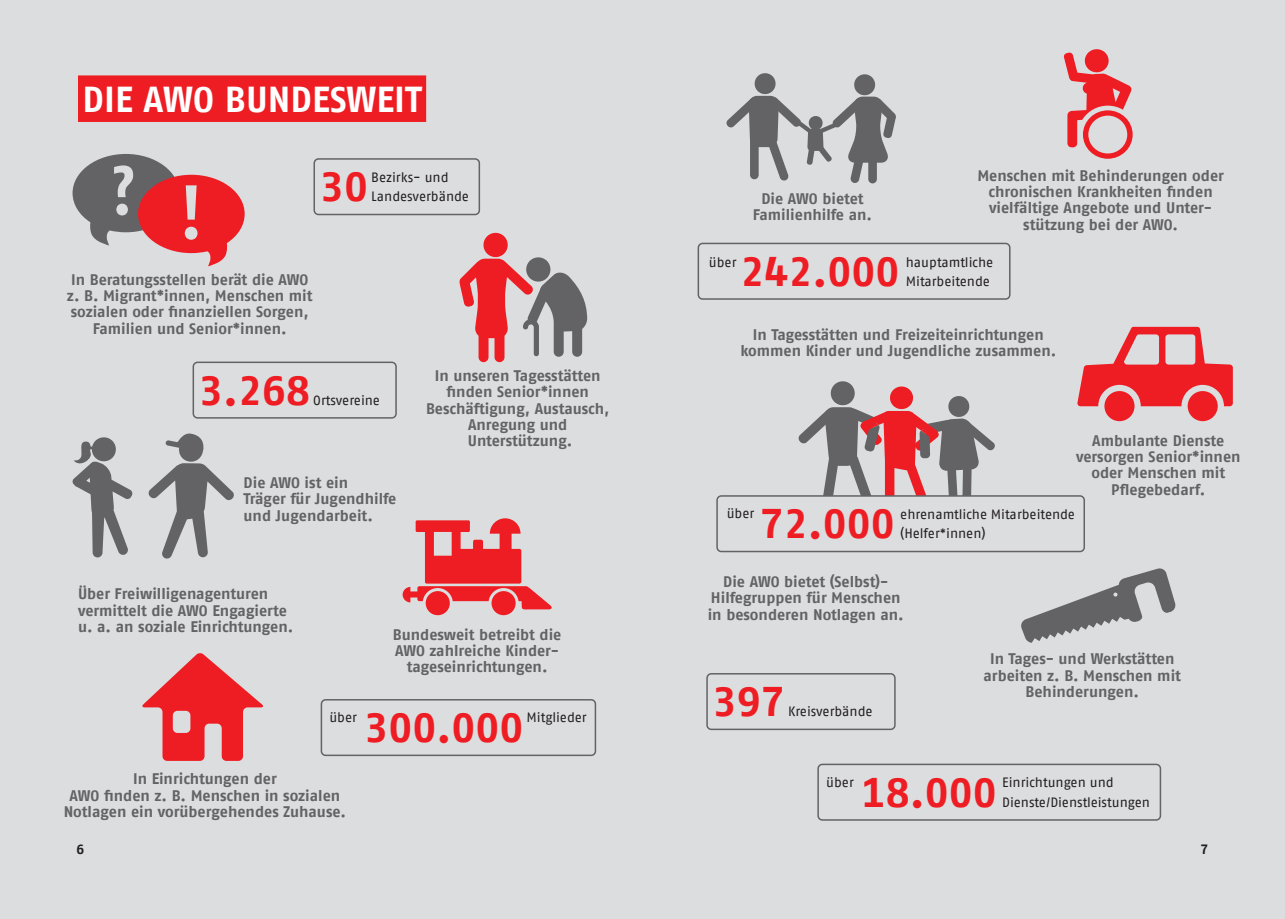
<style>
.page{position:relative;width:1285px;height:919px;background:#fff}
.page>*{position:absolute;margin:0;border:0;box-sizing:border-box;transform-origin:0 0}
.t1{font:700 41.4px "AWO Fago Office";color:#ee1d23}
.t2{font:700 36px "AWO Fago Office";color:#fff}
.t3{font:700 15.3px/16.4px "AWO Fago Office";color:#636366;text-align:center}
.t4{font:13.5px/19.5px "AWO Fago Office";color:#231f20}
.t5{font:700 13.5px "AWO Fago Office";color:#231f20}
</style>
<div class="page">
<div style="left:0;top:0;width:1284px;height:918px;background:#dcdddf"></div>
<div style="left:78px;top:75px;width:348px;height:47px;background:#ee1d23"></div>
<div style="left:313px;top:158px;width:167px;height:57px;border:2px solid #636366;border-radius:4px"></div>
<div style="left:706px;top:673px;width:189px;height:57px;border:2px solid #636366;border-radius:4px"></div>
<div style="left:192px;top:361px;width:205px;height:57px;border:2px solid #636366;border-radius:4px"></div>
<div style="left:697px;top:243px;width:313px;height:57px;border:2px solid #636366;border-radius:4px"></div>
<div style="left:817px;top:763px;width:343px;height:57px;border:2px solid #636366;border-radius:4px"></div>
<div style="left:320px;top:699px;width:276px;height:57px;border:2px solid #636366;border-radius:4px"></div>
<svg style="left:142px;top:653px;width:121px;height:107px"></svg>
<svg style="left:73px;top:154px;width:171px;height:112px"></svg>
<svg style="left:459px;top:232px;width:128px;height:130px"></svg>
<svg style="left:726px;top:73px;width:170px;height:110px"></svg>
<svg style="left:148px;top:433px;width:86px;height:126px"></svg>
<svg style="left:72px;top:437px;width:61px;height:120px"></svg>
<div style="left:1187px;top:391px;width:30px;height:30px;background:#ee1d23;border-radius:50%"></div>
<svg style="left:1077px;top:327px;width:155px;height:79px"></svg>
<div style="left:1104px;top:391px;width:30px;height:30px;background:#ee1d23;border-radius:50%"></div>
<svg style="left:798px;top:381px;width:197px;height:114px"></svg>
<div style="left:716px;top:495px;width:368px;height:57px;border:2px solid #636366;border-radius:4px"></div>
<svg style="left:1021px;top:568px;width:154px;height:74px"></svg>
<svg style="left:402px;top:518px;width:150px;height:92px"></svg>
<div style="left:491px;top:591px;width:24px;height:24px;background:#ee1d23;border-radius:50%"></div>
<div style="left:425px;top:591px;width:24px;height:24px;background:#ee1d23;border-radius:50%"></div>
<svg style="left:1063px;top:49px;width:69px;height:110px"></svg>
<h2 class="t2" style="left:82px;top:78px;width:340px">DIE AWO BUNDESWEIT</h2>
<h1 class="t1" style="left:320px;top:162px;width:49px">30</h1>
<p class="t4" style="left:371px;top:167px;width:99px">Bezirks- und<br>Landesverbände</p>
<p class="t3" style="left:67px;top:271px;width:247px">In Beratungsstellen berät die AWO z. B. Migrant*innen, Menschen mit sozialen oder finanziellen Sorgen, Familien und Senior*innen.</p>
<h1 class="t1" style="left:199px;top:366px;width:112px">3.268</h1>
<p class="t4" style="left:313px;top:390px;width:68px">Ortsvereine</p>
<p class="t3" style="left:243px;top:474px;width:154px;text-align:left">Die AWO ist ein<br>Träger für Jugendhilfe und Jugendarbeit.</p>
<p class="t3" style="left:426px;top:367px;width:185px">In unseren Tagesstätten finden Senior*innen<br>Beschäftigung, Austausch,<br>Anregung und<br>Unterstützung.</p>
<p class="t3" style="left:752px;top:190px;width:121px">Die AWO bietet<br>Familienhilfe an.</p>
<p class="t3" style="left:977px;top:167px;width:248px">Menschen mit Behinderungen oder chronischen Krankheiten finden vielfältige Angebote und Unter&shy;stützung bei der AWO.</p>
<p class="t4" style="left:708px;top:252px;width:29px">über</p>
<h1 class="t1" style="left:740px;top:247px;width:160px">242.000</h1>
<p class="t4" style="left:905px;top:252px;width:89px">hauptamtliche<br>Mitarbeitende</p>
<p class="t3" style="left:740px;top:326px;width:317px">In Tagesstätten und Freizeiteinrichtungen kommen Kinder und Jugendliche zusammen.</p>
<p class="t3" style="left:1075px;top:432px;width:166px">Ambulante Dienste versorgen Senior*innen oder Menschen mit<br>Pflegebedarf.</p>
<p class="t4" style="left:726px;top:503px;width:29px">über</p>
<h1 class="t1" style="left:759px;top:499px;width:136px">72.000</h1>
<p class="t4" style="left:899px;top:504px;width:176px">ehrenamtliche Mitarbeitende (Helfer*innen)</p>
<p class="t3" style="left:78px;top:585px;width:217px;text-align:left">Über Freiwilligenagenturen vermittelt die AWO Engagierte u. a. an soziale Einrichtungen.</p>
<p class="t3" style="left:707px;top:573px;width:197px">Die AWO bietet (Selbst)-<br>Hilfegruppen für Menschen in besonderen Notlagen an.</p>
<p class="t3" style="left:393px;top:626px;width:170px">Bundesweit betreibt die<br>AWO zahlreiche Kinder&shy;tageseinrichtungen.</p>
<p class="t4" style="left:329px;top:707px;width:29px">über</p>
<p class="t4" style="left:526px;top:707px;width:62px">Mitglieder</p>
<h1 class="t1" style="left:364px;top:703px;width:160px">300.000</h1>
<h1 class="t1" style="left:712px;top:677px;width:73px">397</h1>
<p class="t4" style="left:788px;top:701px;width:86px">Kreisverbände</p>
<p class="t3" style="left:983px;top:650px;width:199px">In Tages- und Werkstätten arbeiten z. B. Menschen mit<br>Behinderungen.</p>
<p class="t3" style="left:64px;top:770px;width:284px">In Einrichtungen der<br>AWO finden z. B. Menschen in sozialen<br>Notlagen ein vorübergehendes Zuhause.</p>
<p class="t4" style="left:826px;top:772px;width:29px">über</p>
<h1 class="t1" style="left:861px;top:767px;width:136px">18.000</h1>
<p class="t4" style="left:1002px;top:772px;width:149px">Einrichtungen und<br>Dienste/Dienstleistungen</p>
<p class="t5" style="left:77px;top:840px;width:9px">6</p>
<p class="t5" style="left:1200px;top:840px;width:9px">7</p>
</div>
